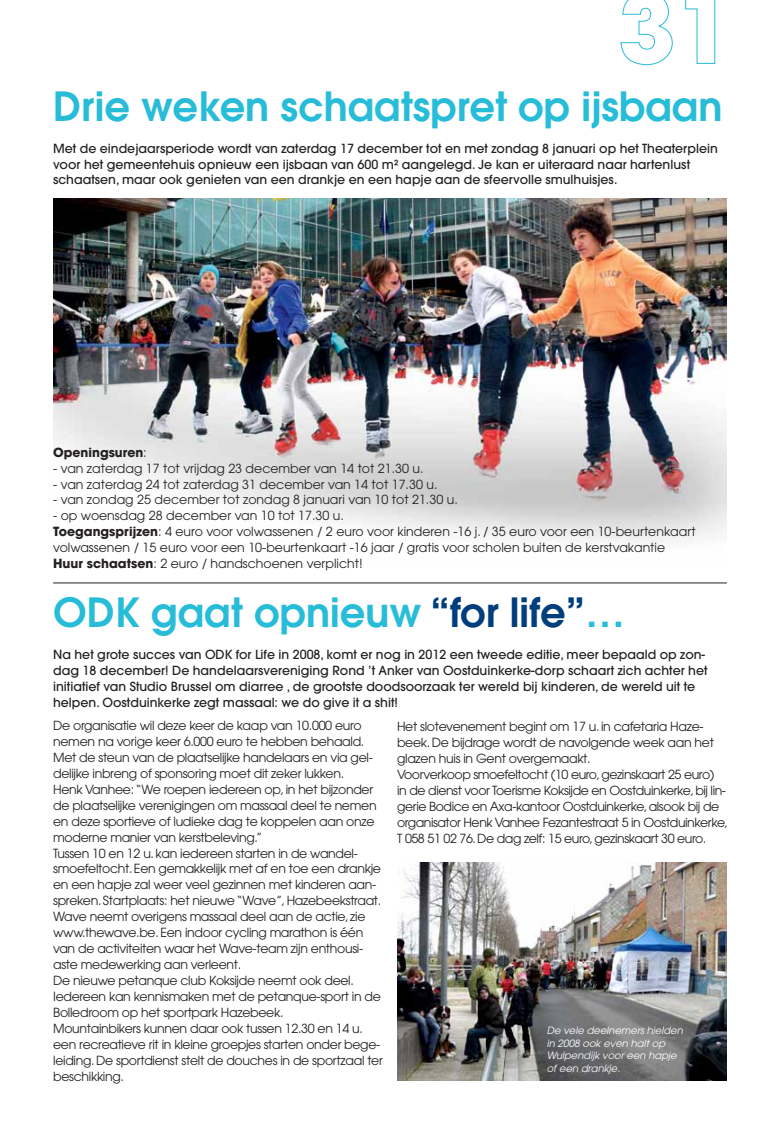
<style>
.page{position:relative;width:780px;height:1134px;background:#fff}
.page>*{position:absolute;margin:0;border:0;box-sizing:border-box;transform-origin:0 0}
.t1{font:600 40px "Avant Garde";color:#27bcd7}
.t2{font:12.5px/16px "Avant Garde";letter-spacing:-.025em;color:#231f20}
.t3{font:500 12.5px/16px "Avant Garde";color:#231f20}
.t4{font:12.5px/16px "Avant Garde";color:#231f20}
.t5{font:700 12.5px "Avant Garde";color:#231f20}
.t6{font:italic 10px/12.4px "Avant Garde";color:#fff}
.s1{font-weight:400}
.s2{font-weight:700}
.s3{color:#003e7e}
</style>
<div class="page">
<img style="left:53px;top:198px;width:673px;height:344px">
<svg style="left:620px;top:0;width:52px;height:65px"></svg>
<svg style="left:685px;top:0;width:30px;height:64px"></svg>
<img style="left:397px;top:863px;width:329px;height:218px">
<hr style="left:53px;top:583px;width:673px;height:1px;background:#231f20">
<h1 class="t1" style="left:53px;top:80px;width:670px">Drie weken schaatspret op ijsbaan</h1>
<p class="t3" style="left:53px;top:140px;width:666px">Met de eindejaarsperiode wordt van zaterdag 17 december tot en met zondag 8 januari op het Theaterplein voor het gemeentehuis opnieuw een ijsbaan van 600 m² aangelegd. Je kan er uiteraard naar hartenlust schaatsen, maar ook genieten van een drankje en een hapje aan de sfeervolle smulhuisjes.</p>
<p class="t5" style="left:53px;top:444px;width:95px">Openingsuren<span class="s1">:</span></p>
<p class="t4" style="left:53px;top:460px;width:372px">- van zaterdag 17 tot vrijdag 23 december van 14 tot 21.30 u.</p>
<p class="t4" style="left:53px;top:476px;width:386px">- van zaterdag 24 tot zaterdag 31 december van 14 tot 17.30 u.</p>
<p class="t4" style="left:53px;top:492px;width:406px">- van zondag 25 december tot zondag 8 januari van 10 tot 21.30 u.</p>
<p class="t4" style="left:53px;top:508px;width:644px">- op woensdag 28 december van 10 tot 17.30 u.<br><span class="s2">Toegangsprijzen</span>: 4 euro voor volwassenen / 2 euro voor kinderen -16 j. / 35 euro voor een 10-beurtenkaart volwassenen / 15 euro voor een 10-beurtenkaart -16 jaar / gratis voor scholen buiten de kerstvakantie <span class="s2">Huur schaatsen</span>: 2 euro / handschoenen verplicht!</p>
<h1 class="t1" style="left:53px;top:587px;width:573px">ODK gaat opnieuw <span class="s3">“for life”</span>…</h1>
<p class="t3" style="left:53px;top:647px;width:655px">Na het grote succes van ODK for Life in 2008, komt er nog in 2012 een tweede editie, meer bepaald op zon&shy;dag 18 december! De handelaarsvereniging Rond ’t Anker van Oostduinkerke-dorp schaart zich achter het initiatief van Studio Brussel om diarree , de grootste doodsoorzaak ter wereld bij kinderen, de wereld uit te helpen. Oostduinkerke zegt massaal: we do give it a shit!</p>
<p class="t2" style="left:53px;top:717px;width:331px">De organisatie wil deze keer de kaap van 10.000 euro nemen na vorige keer 6.000 euro te hebben behaald.<br>Met de steun van de plaatselijke handelaars en via gel&shy;delijke inbreng of sponsoring moet dit zeker lukken.<br>Henk Vanhee: “We roepen iedereen op, in het bijzonder de plaatselijke verenigingen om massaal deel te nemen en deze sportieve of ludieke dag te koppelen aan onze moderne manier van kerstbeleving.”<br>Tussen 10 en 12 u. kan iedereen starten in de wandel&shy;smoefeltocht. Een gemakkelijk met af en toe een drankje en een hapje zal weer veel gezinnen met kinderen aan&shy;spreken. Startplaats: het nieuwe “Wave”, Hazebeekstraat.<br>Wave neemt overigens massaal deel aan de actie, zie www.thewave.be. Een indoor cycling marathon is één van de activiteiten waar het Wave-team zijn enthousi&shy;aste medewerking aan verleent.<br>De nieuwe petanque club Koksijde neemt ook deel.<br>Iedereen kan kennismaken met de petanque-sport in de Bolledroom op het sportpark Hazebeek.<br>Mountainbikers kunnen daar ook tussen 12.30 en 14 u. een recreatieve rit in kleine groepjes starten onder bege&shy;leiding. De sportdienst stelt de douches in de sportzaal ter beschikking.</p>
<p class="t2" style="left:397px;top:718px;width:332px">Het slotevenement begint om 17 u. in cafetaria Haze&shy;beek. De bijdrage wordt de navolgende week aan het glazen huis in Gent overgemaakt.<br>Voorverkoop smoefeltocht (10 euro, gezinskaart 25 euro)<br>in de dienst voor Toerisme Koksijde en Oostduinkerke, bij lin&shy;gerie Bodice en Axa-kantoor Oostduinkerke, alsook bij de organisator Henk Vanhee Fezantestraat 5 in Oostduinkerke, T 058 51 02 76. De dag zelf: 15 euro, gezinskaart 30 euro.</p>
<p class="t6" style="left:546px;top:1024px;width:138px">De vele deelnemers hielden in 2008 ook even halt op<br>Wulpendijk voor een hapje of een drankje.</p>
</div>
